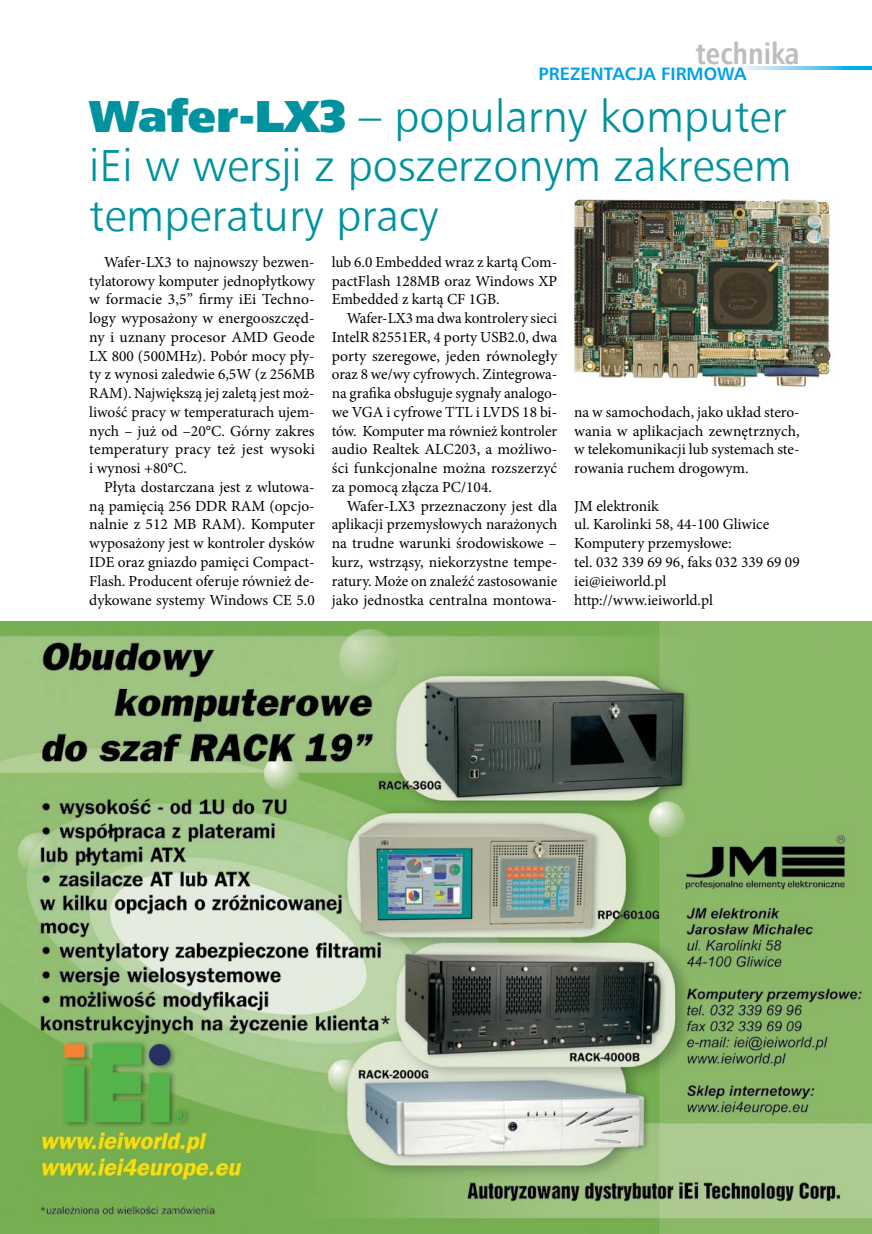
<style>
.page{position:relative;width:872px;height:1234px;background:#fff}
.page>*{position:absolute;margin:0;border:0;box-sizing:border-box;transform-origin:0 0}
.t1{font:45px/49.5px "Humnst 777 Lt EU";color:#00929e;text-align:justify}
.t2{font:700 30px "Humnst 777 Cn EU";color:#bcbdc0}
.t3{font:700 18px "Humnst 777 EU";color:#00a0e4}
.t4{font:15.3px/18.8px "Minion Pro";color:#000;text-align:justify}
.s1{font-family:"Humnst 777 X Blk EU"}
</style>
<div class="page">
<svg style="left:739px;top:66px;width:133px;height:3px"></svg>
<img style="left:0;top:621px;width:872px;height:612px">
<img style="left:573px;top:199px;width:258px;height:189px">
<h2 class="t2" style="left:696px;top:34px;width:105px">technika</h2>
<p class="t3" style="left:538px;top:62px;width:209px">PREZENTACJA FIRMOWA</p>
<h1 class="t1" style="left:89px;top:91px;width:704px"><span class="s1">Wafer-LX3</span> – popularny komputer iEi w wersji z poszerzonym zakresem temperatury pracy</h1>
<p class="t4" style="left:89px;top:252px;width:227px;text-indent:15px">Wafer-LX3 to najnowszy bezwen&shy;tylatorowy komputer jednopłytkowy w formacie 3,5” firmy iEi Techno&shy;logy wyposażony w energooszczęd&shy;ny i uznany procesor AMD Geode LX 800 (500MHz). Pobór mocy pły&shy;ty z wynosi zaledwie 6,5W (z 256MB RAM). Największą jej zaletą jest moż&shy;liwość pracy w temperaturach ujem&shy;nych – już od –20°C. Górny zakres temperatury pracy też jest wysoki i wynosi +80°C.</p>
<p class="t4" style="left:89px;top:477px;width:227px;text-indent:15px">Płyta dostarczana jest z wlutowa&shy;ną pamięcią 256 DDR RAM (opcjo&shy;nalnie z 512 MB RAM). Komputer wyposażony jest w kontroler dysków IDE oraz gniazdo pamięci Compact-Flash. Producent oferuje również de&shy;dykowane systemy Windows CE 5.0</p>
<p class="t4" style="left:332px;top:252px;width:227px">lub 6.0 Embedded wraz z kartą Com&shy;pactFlash 128MB oraz Windows XP Embedded z kartą CF 1GB.</p>
<p class="t4" style="left:332px;top:309px;width:227px;text-indent:15px">Wafer-LX3 ma dwa kontrolery sieci IntelR 82551ER, 4 porty USB2.0, dwa porty szeregowe, jeden równoległy oraz 8 we/wy cyfrowych. Zintegrowa&shy;na grafika obsługuje sygnały analogo&shy;we VGA i cyfrowe TTL i LVDS 18 bi&shy;tów. Komputer ma również kontroler audio Realtek ALC203, a możliwo&shy;ści funkcjonalne można rozszerzyć za pomocą złącza PC/104.</p>
<p class="t4" style="left:332px;top:496px;width:227px;text-indent:15px">Wafer-LX3 przeznaczony jest dla aplikacji przemysłowych narażonych na trudne warunki środowiskowe – kurz, wstrząsy, niekorzystne tempe&shy;ratury. Może on znaleźć zastosowanie jako jednostka centralna montowa-</p>
<p class="t4" style="left:574px;top:402px;width:227px">na w samochodach, jako układ stero&shy;wania w aplikacjach zewnętrznych, w telekomunikacji lub systemach ste&shy;rowania ruchem drogowym.</p>
<p class="t4" style="left:574px;top:496px;width:227px;text-align:left">JM elektronik<br>ul. Karolinki 58, 44-100 Gliwice<br>Komputery przemysłowe:<br>tel. 032 339 69 96, faks 032 339 69 09 iei@ieiworld.pl http://www.ieiworld.pl</p>
</div>
